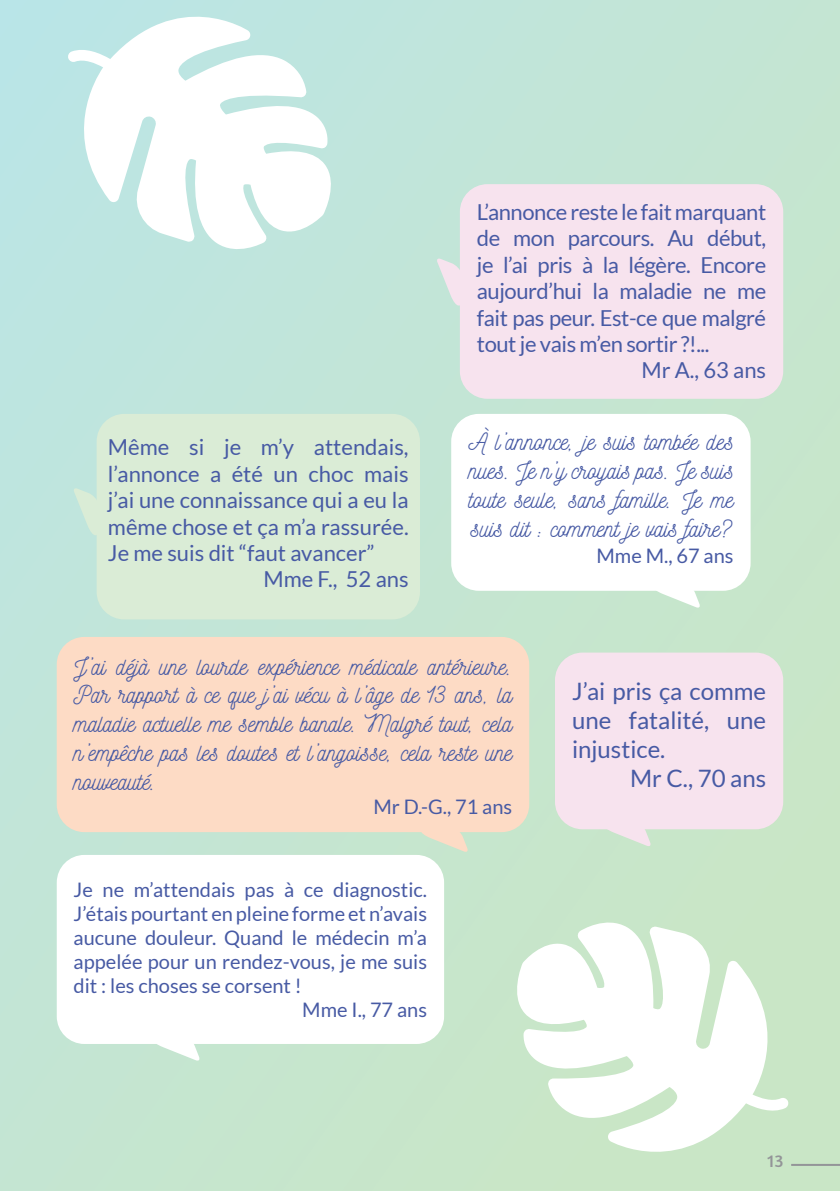
<style>
.page{position:relative;width:840px;height:1191px;background:#fff}
.page>*{position:absolute;margin:0;border:0;box-sizing:border-box;transform-origin:0 0}
.t1{font:24px/28.8px "Nickainley";color:#475aa4;text-align:justify}
.t2{font:24px/28.8px "Lato";color:#475aa4;text-align:justify}
.t3{font:22px "Lato";letter-spacing:-.02em;color:#475aa4}
.t4{font:22px "Lato";color:#475aa4}
.t5{font:20px "Lato";color:#475aa4}
.t6{font:18px "Amaranth";color:#939598}
</style>
<div class="page">
<div style="left:0;top:0;width:839px;height:1191px;background:linear-gradient(to right,#c0e5db,#c7e6cc)"></div>
<hr style="left:790px;top:1163px;width:49px;height:2px;background:#939598">
<svg style="left:61px;top:0;width:277px;height:256px"></svg>
<svg style="left:509px;top:915px;width:280px;height:266px"></svg>
<div style="left:97px;top:414px;width:323px;height:205px;background:#daecd6;border-radius:28px"></div>
<div style="left:459px;top:184px;width:323px;height:215px;background:#f7e3ee;border-radius:28px"></div>
<div style="left:554px;top:652px;width:228px;height:177px;background:#f7e3ee;border-radius:28px"></div>
<div style="left:57px;top:855px;width:387px;height:189px;background:#fff;border-radius:28px"></div>
<div style="left:451px;top:414px;width:299px;height:177px;background:#fff;border-radius:28px"></div>
<div style="left:57px;top:637px;width:472px;height:195px;background:#fddbc5;border-radius:28px"></div>
<svg style="left:73px;top:487px;width:24px;height:52px"></svg>
<svg style="left:436px;top:258px;width:24px;height:51px"></svg>
<svg style="left:599px;top:829px;width:52px;height:18px"></svg>
<svg style="left:648px;top:590px;width:52px;height:18px"></svg>
<svg style="left:417px;top:832px;width:51px;height:20px"></svg>
<svg style="left:149px;top:1044px;width:51px;height:17px"></svg>
<p class="t4" style="left:108px;top:436px;width:302px">Même si je m’y attendais,</p>
<p class="t4" style="left:108px;top:462px;width:302px">l’annonce a été un choc mais</p>
<p class="t4" style="left:108px;top:488px;width:302px">j’ai une connaissance qui a eu la</p>
<p class="t4" style="left:108px;top:515px;width:302px">même chose et ça m’a rassurée.</p>
<p class="t4" style="left:108px;top:541px;width:268px">Je me suis dit “faut avancer”</p>
<p class="t3" style="left:263px;top:568px;width:147px">Mme F., 52 ans</p>
<p class="t3" style="left:476px;top:200px;width:290px">L’annonce reste le fait marquant</p>
<p class="t3" style="left:476px;top:227px;width:291px">de mon parcours. Au début,</p>
<p class="t3" style="left:476px;top:253px;width:290px">je l’ai pris à la légère. Encore</p>
<p class="t3" style="left:476px;top:279px;width:291px">aujourd’hui la maladie ne me</p>
<p class="t3" style="left:476px;top:306px;width:290px">fait pas peur. Est-ce que malgré</p>
<p class="t3" style="left:476px;top:332px;width:234px">tout je vais m’en sortir ?!...</p>
<p class="t3" style="left:641px;top:359px;width:126px">Mr A., 63 ans</p>
<p class="t1" style="left:468px;top:428px;width:266px">À l’annonce, je suis tombée des nues. Je n’y croyais pas. Je suis toute seule, sans famille. Je me suis dit : comment je vais faire?</p>
<p class="t5" style="left:596px;top:545px;width:138px">Mme M., 67 ans</p>
<p class="t1" style="left:74px;top:652px;width:440px">J’ai déjà une lourde expérience médicale antérieure.<br>Par rapport à ce que j’ai vécu à l’âge de 13 ans, la maladie actuelle me semble banale. Malgré tout, cela n’empêche pas les doutes et l’angoisse, cela reste une nouveauté.</p>
<p class="t5" style="left:373px;top:796px;width:140px">Mr D.-G., 71 ans</p>
<p class="t5" style="left:74px;top:879px;width:355px">Je ne m’attendais pas à ce diagnostic.</p>
<p class="t5" style="left:74px;top:903px;width:355px">J’étais pourtant en pleine forme et n’avais</p>
<p class="t5" style="left:74px;top:927px;width:355px">aucune douleur. Quand le médecin m’a</p>
<p class="t5" style="left:74px;top:951px;width:355px">appelée pour un rendez-vous, je me suis</p>
<p class="t5" style="left:74px;top:975px;width:229px">dit : les choses se corsent !</p>
<p class="t5" style="left:302px;top:999px;width:126px">Mme I., 77 ans</p>
<p class="t2" style="left:571px;top:677px;width:195px">J’ai pris ça comme une fatalité, une injustice.</p>
<p class="t2" style="left:629px;top:763px;width:138px">Mr C., 70 ans</p>
<p class="t6" style="left:767px;top:1152px;width:17px">13</p>
</div>
